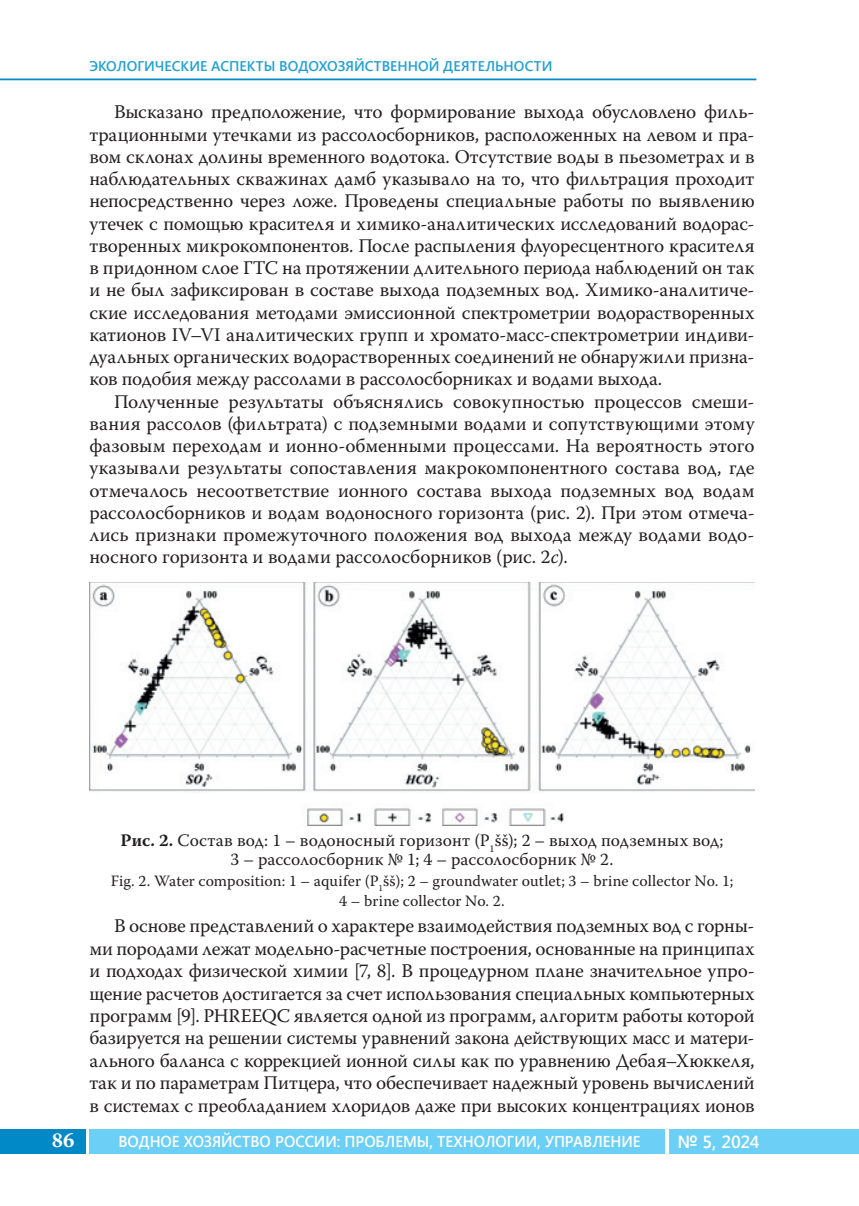
<style>
.page{position:relative;width:859px;height:1206px;background:#fff}
.page>*{position:absolute;margin:0;border:0;box-sizing:border-box;transform-origin:0 0}
.t1{font:700 21px "Warnock Pro";color:#fff}
.t2{font:19.25px/22.4px "Warnock Pro";letter-spacing:-.005em;color:#231f20;text-align:justify}
.t3{font:17.5px/19.2px "Warnock Pro";letter-spacing:.005em;color:#231f20;text-align:center}
.t4{font:600 17.5px "Segoe UI";color:#fff}
.t5{font:15.75px/20.7px "Warnock Pro";color:#231f20;text-align:center}
.t6{font:600 15.75px "Segoe UI";letter-spacing:-.005em;color:#fff;scale:.95 1}
.t7{font:600 14px "Segoe UI";color:#1fa0d5}
.s1{font-style:italic}
.s2{font-weight:700}
</style>
<div class="page">
<div style="left:89px;top:1128px;width:576px;height:25px;background:#6bcff6"></div>
<div style="left:0;top:1128px;width:86px;height:25px;background:#0088c7"></div>
<div style="left:669px;top:1128px;width:189px;height:25px;background:#6bcff6"></div>
<hr style="left:0;top:79px;width:756px;height:1px;background:#0088c7">
<img style="left:89px;top:582px;width:665px;height:243px">
<p class="t7" style="left:89px;top:56px;width:464px">ЭКОЛОГИЧЕСКИЕ АСПЕКТЫ ВОДОХОЗЯЙСТВЕННОЙ ДЕЯТЕЛЬНОСТИ</p>
<p class="t2" style="left:114px;top:102px;width:641px">Высказано предположение, что формирование выхода обусловлено филь-</p>
<p class="t2" style="left:89px;top:125px;width:666px">трационными утечками из рассолосборников, расположенных на левом и пра-</p>
<p class="t2" style="left:89px;top:147px;width:666px">вом склонах долины временного водотока. Отсутствие воды в пьезометрах и в</p>
<p class="t2" style="left:89px;top:169px;width:666px">наблюдательных скважинах дамб указывало на то, что фильтрация проходит</p>
<p class="t2" style="left:89px;top:191px;width:666px">непосредственно через ложе. Проведены специальные работы по выявлению</p>
<p class="t2" style="left:89px;top:214px;width:666px">утечек с помощью красителя и химико-аналитических исследований водорас-</p>
<p class="t2" style="left:89px;top:236px;width:666px">творенных микрокомпонентов. После распыления флуоресцентного красителя</p>
<p class="t2" style="left:89px;top:258px;width:666px">в придонном слое ГТС на протяжении длительного периода наблюдений он так</p>
<p class="t2" style="left:89px;top:280px;width:666px">и не был зафиксирован в составе выхода подземных вод. Химико-аналитиче-</p>
<p class="t2" style="left:89px;top:303px;width:666px">ские исследования методами эмиссионной спектрометрии водорастворенных</p>
<p class="t2" style="left:89px;top:325px;width:666px">катионов IV–VI аналитических групп и хромато-масс-спектрометрии индиви-</p>
<p class="t2" style="left:89px;top:347px;width:666px">дуальных органических водорастворенных соединений не обнаружили призна-</p>
<p class="t2" style="left:89px;top:369px;width:574px">ков подобия между рассолами в рассолосборниках и водами выхода.</p>
<p class="t2" style="left:114px;top:392px;width:641px">Полученные результаты объяснялись совокупностью процессов смеши-</p>
<p class="t2" style="left:89px;top:414px;width:666px">вания рассолов (фильтрата) с подземными водами и сопутствующими этому</p>
<p class="t2" style="left:89px;top:436px;width:666px">фазовым переходам и ионно-обменными процессами. На вероятность этого</p>
<p class="t2" style="left:89px;top:458px;width:666px">указывали результаты сопоставления макрокомпонентного состава вод, где</p>
<p class="t2" style="left:89px;top:480px;width:666px">отмечалось несоответствие ионного состава выхода подземных вод водам</p>
<p class="t2" style="left:89px;top:503px;width:666px">рассолосборников и водам водоносного горизонта (рис. 2). При этом отмеча-</p>
<p class="t2" style="left:89px;top:525px;width:666px">лись признаки промежуточного положения вод выхода между водами водо-</p>
<p class="t2" style="left:89px;top:547px;width:480px">носного горизонта и водами рассолосборников (рис. 2<span class="s1">c</span>).</p>
<p class="t3" style="left:120px;top:831px;width:604px"><span class="s2">Рис. 2.</span> Состав вод: 1 – водоносный горизонт (P<sub>1</sub>šš); 2 – выход подземных вод;<br>3 – рассолосборник № 1; 4 – рассолосборник № 2.</p>
<p class="t5" style="left:111px;top:871px;width:623px">Fig. 2. Water composition: 1 – aquifer (P<sub>1</sub>šš); 2 – groundwater outlet; 3 – brine collector No. 1;<br>4 – brine collector No. 2.</p>
<p class="t2" style="left:89px;top:916px;width:666px;text-indent:25px">В основе представлений о характере взаимодействия подземных вод с горны&shy;ми породами лежат модельно-расчетные построения, основанные на принципах и подходах физической химии [7, 8]. В процедурном плане значительное упро&shy;щение расчетов достигается за счет использования специальных компьютерных программ [9]. PHREEQC является одной из программ, алгоритм работы которой базируется на решении системы уравнений закона действующих масс и матери&shy;ального баланса с коррекцией ионной силы как по уравнению Дебая–Хюккеля, так и по параметрам Питцера, что обеспечивает надежный уровень вычислений в системах с преобладанием хлоридов даже при высоких концентрациях ионов</p>
<p class="t1" style="left:52px;top:1132px;width:24px">86</p>
<p class="t6" style="left:118px;top:1129px;width:551px">ВОДНОЕ ХОЗЯЙСТВО РОССИИ: ПРОБЛЕМЫ, ТЕХНОЛОГИИ, УПРАВЛЕНИЕ</p>
<p class="t4" style="left:677px;top:1128px;width:84px">№ 5, 2024</p>
</div>
